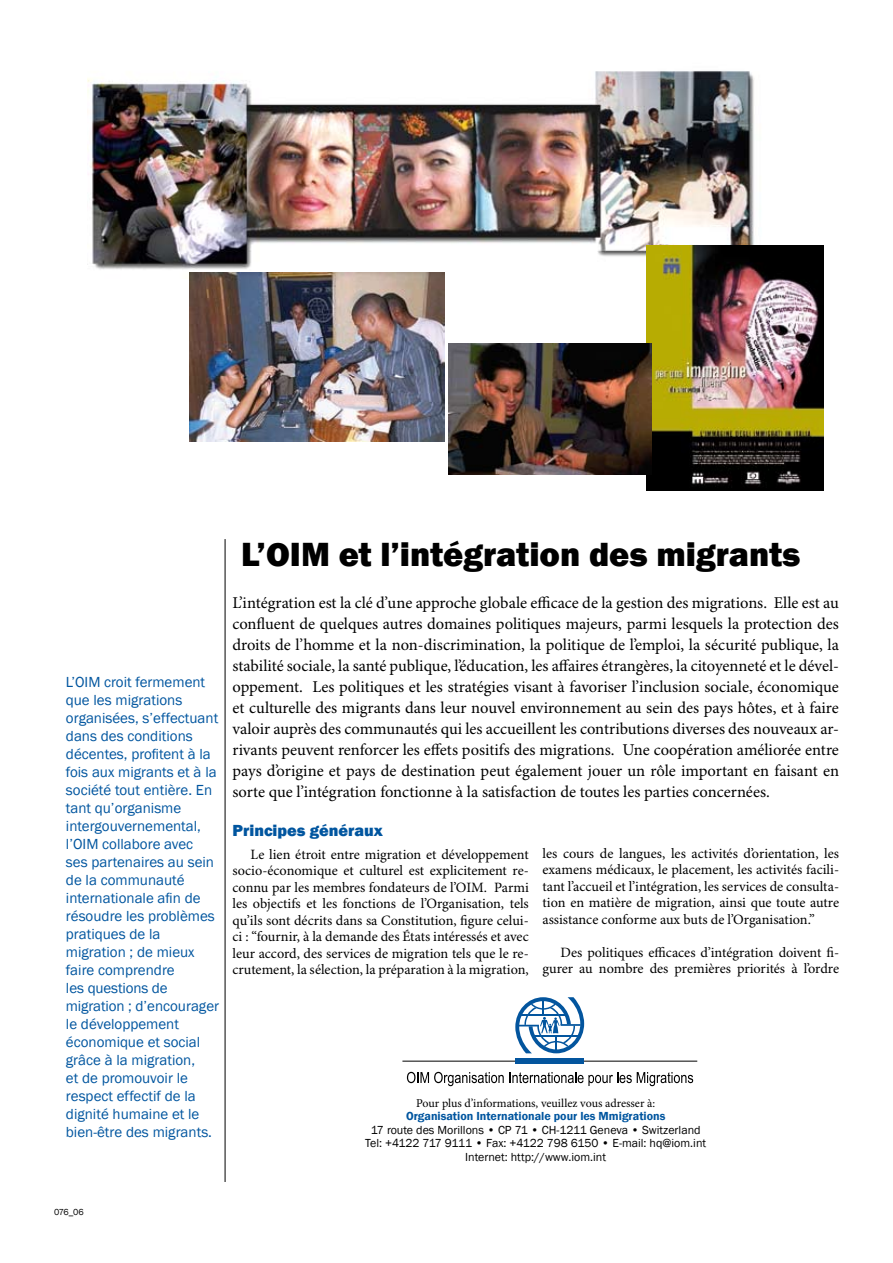
<style>
.page{position:relative;width:893px;height:1263px;background:#fff}
.page>*{position:absolute;margin:0;border:0;box-sizing:border-box;transform-origin:0 0}
.t1{font:800 34.5px "Franklin Gothic";color:#000}
.t2{font:16.5px/21px "Minion Pro";color:#000;text-align:justify}
.t3{font:800 16.5px "Franklin Gothic";color:#00559f}
.t4{font:15px/18px "Franklin Gothic";color:#00559f}
.t5{font:14.25px/16.5px "Minion Pro";color:#000;text-align:justify}
.t6{font:12px/13.5px "Franklin Gothic";color:#000;text-align:center}
.t7{font:12px "Minion Pro";color:#000}
.t8{font:600 12px "Franklin Gothic";color:#00559f}
.t9{font:9px "Franklin Gothic";color:#000}
</style>
<div class="page">
<img style="left:87px;top:71px;width:667px;height:208px">
<hr style="left:225px;top:539px;width:1px;height:643px;background:#000">
<img style="left:646px;top:245px;width:178px;height:245px">
<img style="left:448px;top:344px;width:203px;height:130px">
<img style="left:189px;top:272px;width:255px;height:169px">
<hr style="left:402px;top:1061px;width:295px;height:1px;background:#000">
<div style="left:516px;top:1058px;width:68px;height:6px;background:#03559e"></div>
<svg style="left:515px;top:997px;width:69px;height:56px"></svg>
<svg style="left:407px;top:1072px;width:286px;height:14px"></svg>
<p class="t4" style="left:66px;top:674px;width:155px">L’OIM croit fermement que les migrations organisées, s’effectuant dans des conditions décentes, profitent à la fois aux migrants et à la société tout entière. En tant qu’organisme intergouvernemental, l’OIM collabore avec<br>ses partenaires au sein de la communauté internationale afin de résoudre les problèmes pratiques de la migration ; de mieux faire comprendre<br>les questions de migration ; d’encourager le développement économique et social grâce à la migration,<br>et de promouvoir le respect effectif de la dignité humaine et le bien-être des migrants.</p>
<h1 class="t1" style="left:241px;top:532px;width:561px">L’OIM et l’intégration des migrants</h1>
<p class="t2" style="left:232px;top:592px;width:608px">L’intégration est la clé d’une approche globale efficace de la gestion des migrations. Elle est au confluent de quelques autres domaines politiques majeurs, parmi lesquels la protection des droits de l’homme et la non-discrimination, la politique de l’emploi, la sécurité publique, la stabilité sociale, la santé publique, l’éducation, les affaires étrangères, la citoyenneté et le dével&shy;oppement. Les politiques et les stratégies visant à favoriser l’inclusion sociale, économique et culturelle des migrants dans leur nouvel environnement au sein des pays hôtes, et à faire valoir auprès des communautés qui les accueillent les contributions diverses des nouveaux ar&shy;rivants peuvent renforcer les effets positifs des migrations. Une coopération améliorée entre pays d’origine et pays de destination peut également jouer un rôle important en faisant en sorte que l’intégration fonctionne à la satisfaction de toutes les parties concernées.</p>
<p class="t3" style="left:233px;top:820px;width:152px">Principes généraux</p>
<p class="t5" style="left:233px;top:847px;width:298px;text-indent:18px">Le lien étroit entre migration et développement socio-économique et culturel est explicitement re&shy;connu par les membres fondateurs de l’OIM. Parmi les objectifs et les fonctions de l’Organisation, tels qu’ils sont décrits dans sa Constitution, figure celui&shy;ci : “fournir, à la demande des États intéressés et avec leur accord, des services de migration tels que le re&shy;crutement, la sélection, la préparation à la migration,</p>
<p class="t5" style="left:542px;top:845px;width:298px">les cours de langues, les activités d’orientation, les examens médicaux, le placement, les activités facili&shy;tant l’accueil et l’intégration, les services de consulta&shy;tion en matière de migration, ainsi que toute autre assistance conforme aux buts de l’Organisation.”</p>
<p class="t5" style="left:542px;top:944px;width:298px;text-align:right">Des politiques efficaces d’intégration doivent fi&shy;gurer au nombre des premières priorités à l’ordre</p>
<p class="t7" style="left:416px;top:1095px;width:241px">Pour plus d’informations, veuillez vous adresser à:</p>
<p class="t8" style="left:406px;top:1108px;width:261px">Organisation Internationale pour les Mmigrations</p>
<p class="t6" style="left:365px;top:1123px;width:342px">17 route des Morillons • CP 71 • CH-1211 Geneva • Switzerland<br>Tel: +4122 717 9111 • Fax: +4122 798 6150 • E-mail: hq@iom.int<br>Internet: http://www.iom.int</p>
<p class="t9" style="left:54px;top:1207px;width:31px">076_06</p>
</div>
